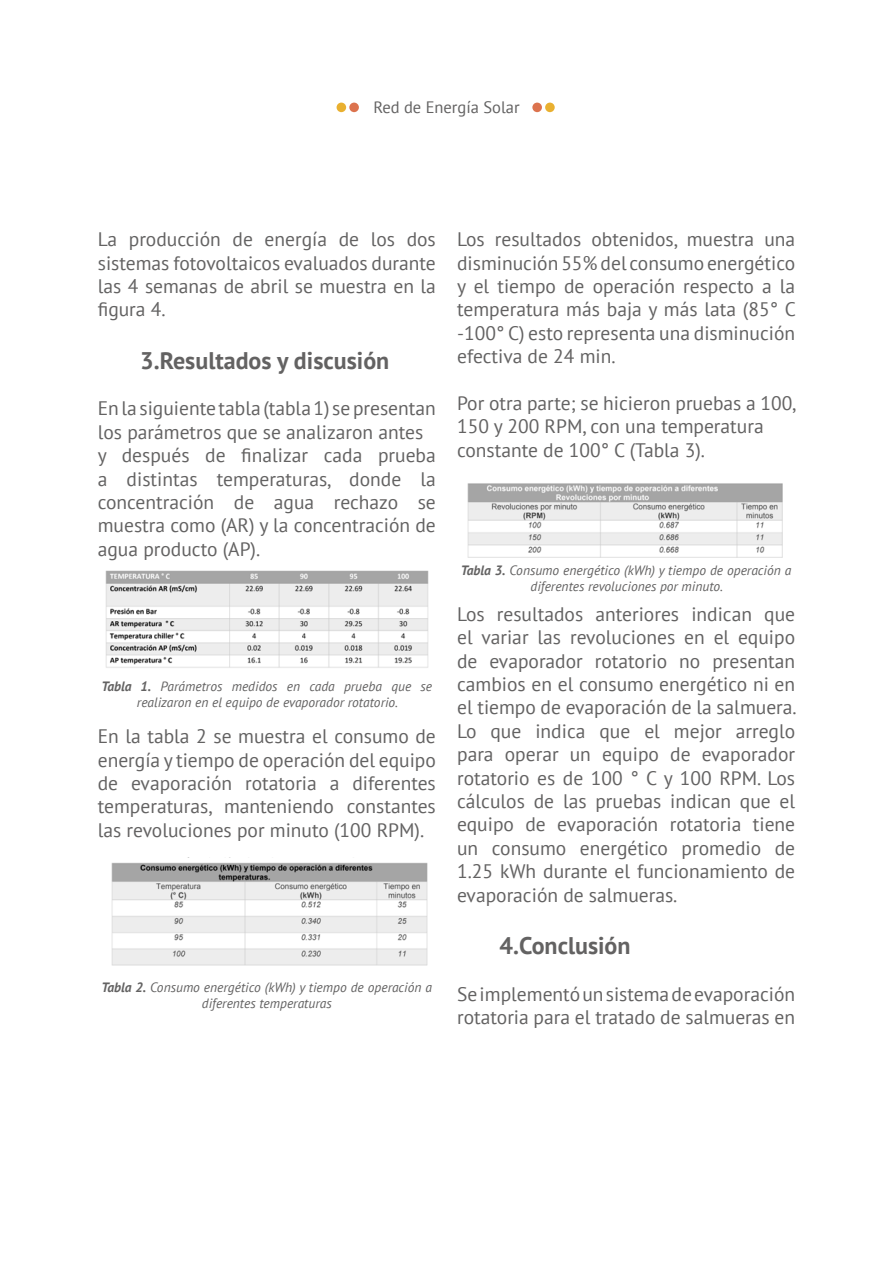
<style>
.page{position:relative;width:893px;height:1263px;background:#fff}
.page>*{position:absolute;margin:0;border:0;box-sizing:border-box;transform-origin:0 0}
.t1{font:700 24px "PT Sans";color:#636262}
.t2{font:19.5px/23.4px "PT Sans";color:#636262;text-align:justify}
.t3{font:16.5px "PT Sans";color:#636262}
.t4{font:italic 13.5px/16.2px "PT Sans";color:#636262;text-align:center}
.s1{font-weight:700}
</style>
<div class="page">
<div style="left:337px;top:103px;width:9px;height:9px;background:#e9b030;border-radius:50%"></div>
<div style="left:545px;top:103px;width:10px;height:9px;background:#e9b030;border-radius:50%"></div>
<div style="left:349px;top:103px;width:10px;height:9px;background:#dc734e;border-radius:50%"></div>
<div style="left:532px;top:103px;width:10px;height:9px;background:#dc734e;border-radius:50%"></div>
<img style="left:105px;top:570px;width:323px;height:98px">
<img style="left:111px;top:857px;width:317px;height:109px">
<img style="left:467px;top:483px;width:316px;height:75px">
<p class="t3" style="left:373px;top:96px;width:148px">Red de Energía Solar</p>
<p class="t2" style="left:98px;top:227px;width:340px">La producción de energía de los dos sistemas fotovoltaicos evaluados durante las 4 semanas de abril se muestra en la figura 4.</p>
<p class="t1" style="left:140px;top:344px;width:250px">3.Resultados y discusión</p>
<p class="t2" style="left:98px;top:396px;width:339px">En la siguiente tabla (tabla 1) se presentan los parámetros que se analizaron antes</p>
<p class="t2" style="left:98px;top:443px;width:340px">y después de finalizar cada prueba a distintas temperaturas, donde la concentración de agua rechazo se muestra como (AR) y la concentración de agua producto (AP).</p>
<p class="t4" style="left:102px;top:678px;width:332px"><span class="s1">Tabla 1.</span> Parámetros medidos en cada prueba que se realizaron en el equipo de evaporador rotatorio.</p>
<p class="t2" style="left:98px;top:724px;width:340px">En la tabla 2 se muestra el consumo de energía y tiempo de operación del equipo</p>
<p class="t2" style="left:98px;top:771px;width:340px">de evaporación rotatoria a diferentes temperaturas, manteniendo constantes las revoluciones por minuto (100 RPM).</p>
<p class="t4" style="left:102px;top:979px;width:332px"><span class="s1">Tabla 2.</span> Consumo energético (kWh) y tiempo de operación a diferentes temperaturas</p>
<p class="t2" style="left:457px;top:227px;width:340px">Los resultados obtenidos, muestra una disminución 55% del consumo energético y el tiempo de operación respecto a la temperatura más baja y más lata (85° C -100° C) esto representa una disminución efectiva de 24 min.</p>
<p class="t2" style="left:457px;top:391px;width:341px">Por otra parte; se hicieron pruebas a 100,<br>150 y 200 RPM, con una temperatura</p>
<p class="t2" style="left:457px;top:438px;width:249px">constante de 100° C (Tabla 3).</p>
<p class="t4" style="left:461px;top:562px;width:332px"><span class="s1">Tabla 3.</span> Consumo energético (kWh) y tiempo de operación a diferentes revoluciones por minuto.</p>
<p class="t2" style="left:457px;top:602px;width:341px">Los resultados anteriores indican que el variar las revoluciones en el equipo de evaporador rotatorio no presentan cambios en el consumo energético ni en el tiempo de evaporación de la salmuera.<br>Lo que indica que el mejor arreglo para operar un equipo de evaporador rotatorio es de 100 ° C y 100 RPM. Los cálculos de las pruebas indican que el equipo de evaporación rotatoria tiene un consumo energético promedio de 1.25 kWh durante el funcionamiento de evaporación de salmueras.</p>
<p class="t1" style="left:500px;top:929px;width:132px">4.Conclusión</p>
<p class="t2" style="left:457px;top:981px;width:340px">Se implementó un sistema de evaporación rotatoria para el tratado de salmueras en</p>
</div>
